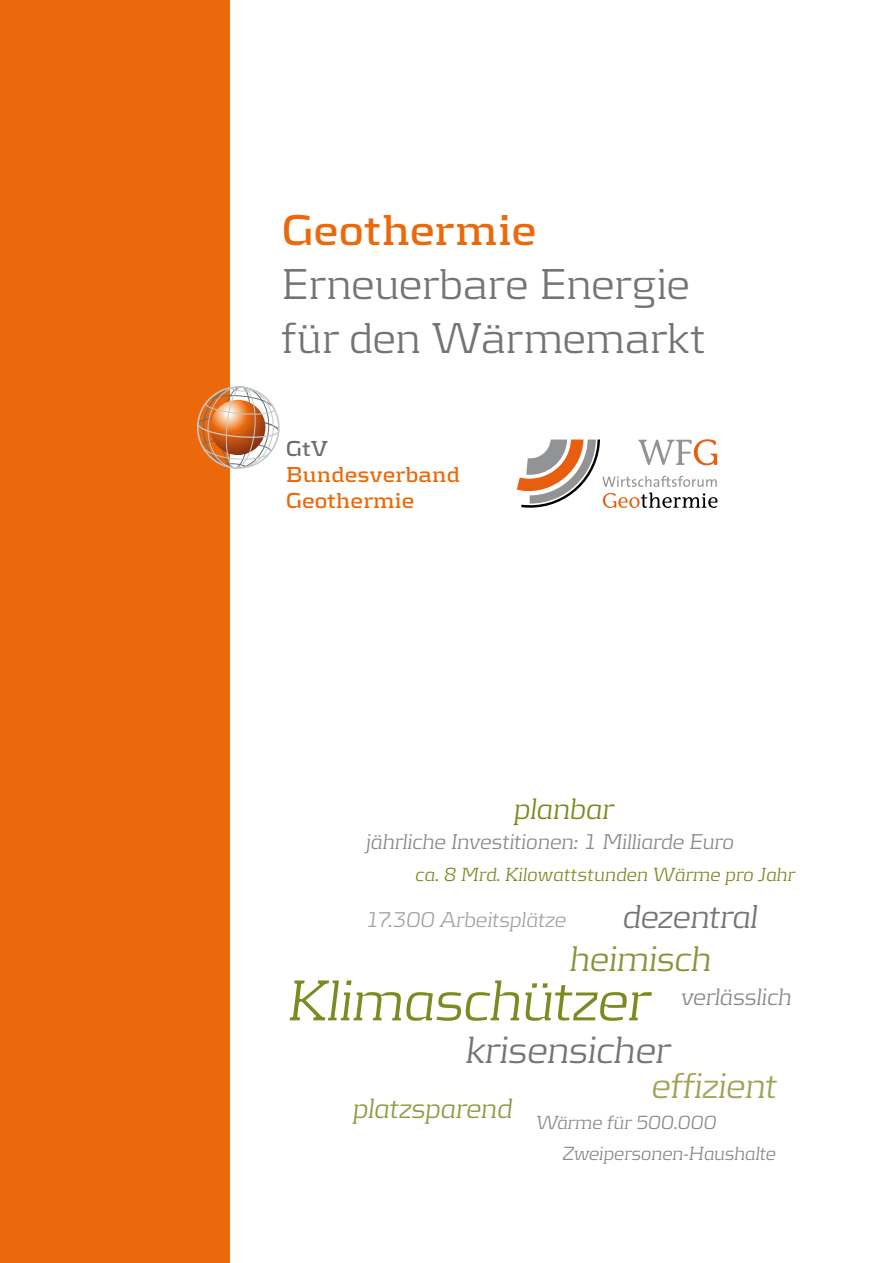
<style>
.page{position:relative;width:891px;height:1263px;background:#fff}
.page>*{position:absolute;margin:0;border:0;box-sizing:border-box;transform-origin:0 0}
.t1{font:italic 300 59.85px "Kontrapunkt";letter-spacing:-.025em;color:#798b21}
.t2{font:300 45px/54px "Kontrapunkt";letter-spacing:.005em;color:#747476}
.t3{font:700 45px "Kontrapunkt";color:#eb690b}
.t4{font:italic 300 39.6px "Kontrapunkt";letter-spacing:-.02em;color:#747476}
.t5{font:italic 300 37.2px "Kontrapunkt";letter-spacing:-.02em;color:#9ea557}
.t6{font:italic 300 37.2px "Kontrapunkt";letter-spacing:-.02em;color:#879437}
.t7{font:italic 300 34.65px "Kontrapunkt";letter-spacing:-.02em;color:#747476}
.t8{font:italic 300 30.9px "Kontrapunkt";letter-spacing:-.01em;color:#798b21}
.t9{font:italic 300 29.1px "Kontrapunkt";letter-spacing:-.015em;color:#909b42}
.t10{font:italic 300 24.75px "Kontrapunkt";letter-spacing:-.015em;color:#8a8a8c}
.t11{font:700 22.65px/26px "Kontrapunkt";letter-spacing:.005em;color:#eb690b}
.t12{font:700 22.65px "Kontrapunkt";color:#676d71}
.t13{font:italic 300 22.35px "Kontrapunkt";letter-spacing:-.015em;color:#8a8a8c}
.t14{font:italic 300 22.35px "Kontrapunkt";letter-spacing:-.015em;color:#a4a4a7}
.t15{font:italic 300 19.8px/30.9px "Kontrapunkt";letter-spacing:-.015em;color:#8a8a8c}
.t16{font:italic 300 19.8px "Kontrapunkt";color:#798b21}
</style>
<div class="page">
<div style="left:0;top:0;width:230px;height:1263px;background:#eb690b"></div>
<svg style="left:197px;top:386px;width:83px;height:83px"></svg>
<svg style="left:517px;top:439px;width:200px;height:69px"></svg>
<h2 class="t3" style="left:282px;top:204px;width:257px">Geothermie</h2>
<h2 class="t2" style="left:282px;top:256px;width:426px">Erneuerbare Energie für den Wärmemarkt</h2>
<p class="t12" style="left:286px;top:435px;width:44px">GtV</p>
<p class="t11" style="left:286px;top:461px;width:176px">Bundesverband<br>Geothermie</p>
<h3 class="t8" style="left:513px;top:790px;width:101px">planbar</h3>
<p class="t13" style="left:365px;top:829px;width:370px">jährliche Investitionen: 1 Milliarde Euro</p>
<p class="t16" style="left:415px;top:863px;width:381px">ca. 8 Mrd. Kilowattstunden Wärme pro Jahr</p>
<p class="t14" style="left:365px;top:906px;width:203px">17.300 Arbeitsplätze</p>
<h3 class="t7" style="left:622px;top:896px;width:137px">dezentral</h3>
<h3 class="t6" style="left:569px;top:936px;width:143px">heimisch</h3>
<h1 class="t1" style="left:286px;top:965px;width:364px">Klimaschützer</h1>
<h3 class="t4" style="left:465px;top:1026px;width:206px">krisensicher</h3>
<p class="t10" style="left:680px;top:982px;width:112px">verlässlich</p>
<h3 class="t9" style="left:352px;top:1091px;width:161px">platzsparend</h3>
<h3 class="t5" style="left:651px;top:1064px;width:128px">effizient</h3>
<p class="t15" style="left:562px;top:1106px;width:215px;text-indent:-26px">Wärme für 500.000<br>Zweipersonen-Haushalte</p>
</div>
